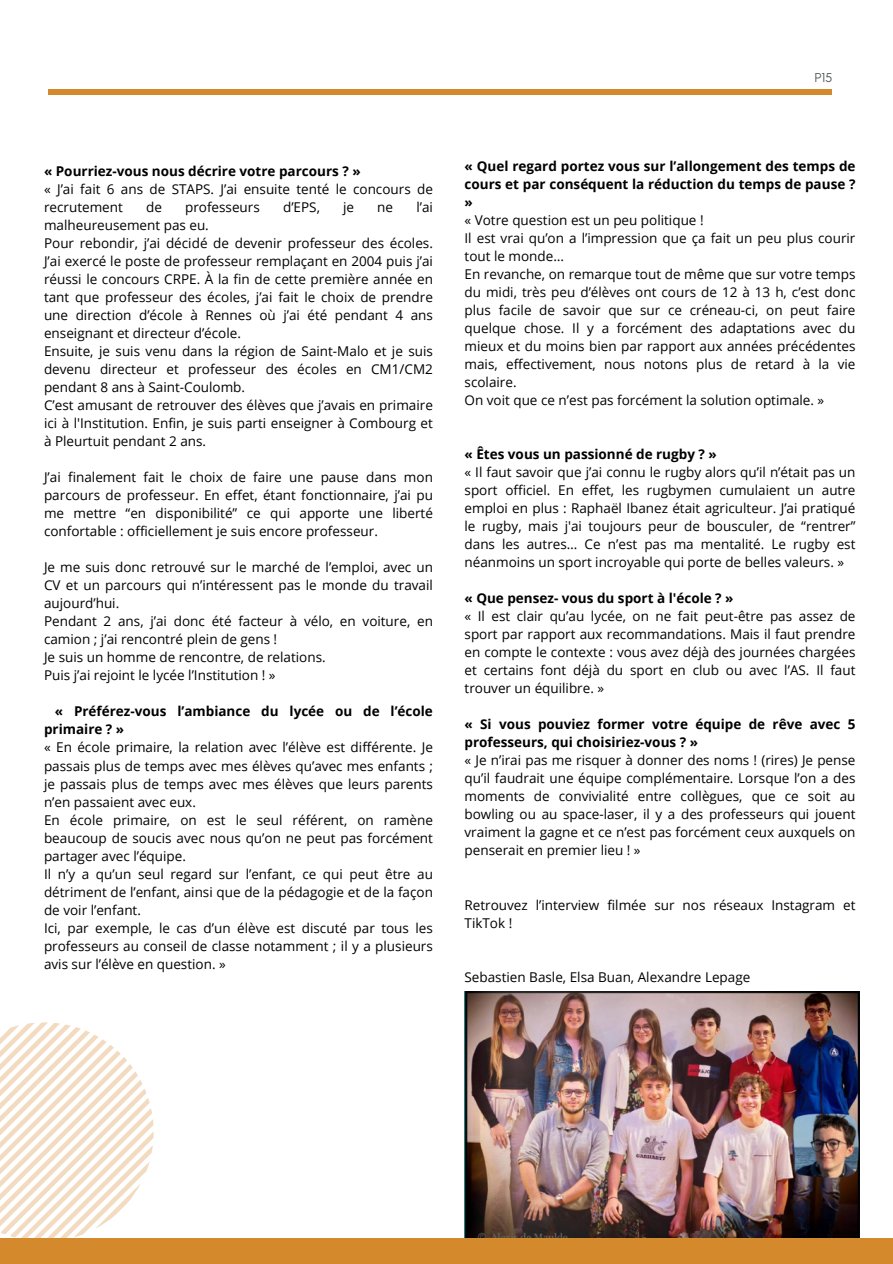
<style>
.page{position:relative;width:893px;height:1264px;background:#fff}
.page>*{position:absolute;margin:0;border:0;box-sizing:border-box;transform-origin:0 0}
.t1{font:13.5px/18px "Open Sans";color:#000;text-align:justify}
.t2{font:700 13.5px/18px "Open Sans";color:#000}
.t3{font:13.2px "Glacial Indifference";color:#565b5b}
</style>
<div class="page">
<div style="left:49px;top:89px;width:783px;height:6px;background:#d4892c"></div>
<img style="left:464px;top:991px;width:395px;height:247px">
<svg style="left:0;top:1022px;width:154px;height:216px"></svg>
<div style="left:0;top:1238px;width:892px;height:25px;background:#d4892c"></div>
<p class="t2" style="left:44px;top:162px;width:318px">« Pourriez-vous nous décrire votre parcours ? »</p>
<p class="t1" style="left:44px;top:180px;width:390px">« J’ai fait 6 ans de STAPS. J’ai ensuite tenté le concours de recrutement</p>
<p class="t1" style="left:146px;top:198px;width:17px">de</p>
<p class="t1" style="left:185px;top:198px;width:76px">professeurs</p>
<p class="t1" style="left:283px;top:198px;width:38px">d’EPS,</p>
<p class="t1" style="left:343px;top:198px;width:12px">je</p>
<p class="t1" style="left:377px;top:198px;width:17px">ne</p>
<p class="t1" style="left:416px;top:198px;width:18px">l’ai</p>
<p class="t1" style="left:44px;top:216px;width:166px">malheureusement pas eu.</p>
<p class="t1" style="left:44px;top:234px;width:390px">Pour rebondir, j’ai décidé de devenir professeur des écoles.<br>J’ai exercé le poste de professeur remplaçant en 2004 puis j’ai réussi le concours CRPE. À la fin de cette première année en tant que professeur des écoles, j’ai fait le choix de prendre une direction d’école à Rennes où j’ai été pendant 4 ans enseignant et directeur d’école.</p>
<p class="t1" style="left:44px;top:342px;width:390px">Ensuite, je suis venu dans la région de Saint-Malo et je suis devenu directeur et professeur des écoles en CM1/CM2 pendant 8 ans à Saint-Coulomb.</p>
<p class="t1" style="left:44px;top:396px;width:390px">C’est amusant de retrouver des élèves que j’avais en primaire ici à l'Institution. Enfin, je suis parti enseigner à Combourg et à Pleurtuit pendant 2 ans.</p>
<p class="t1" style="left:44px;top:468px;width:390px">J’ai finalement fait le choix de faire une pause dans mon parcours de professeur. En effet, étant fonctionnaire, j’ai pu me mettre “en disponibilité” ce qui apporte une liberté confortable : officiellement je suis encore professeur.</p>
<p class="t1" style="left:44px;top:558px;width:390px">Je me suis donc retrouvé sur le marché de l’emploi, avec un CV et un parcours qui n’intéressent pas le monde du travail aujourd’hui.</p>
<p class="t1" style="left:44px;top:612px;width:390px">Pendant 2 ans, j’ai donc été facteur à vélo, en voiture, en camion ; j’ai rencontré plein de gens !</p>
<p class="t1" style="left:44px;top:648px;width:283px">Je suis un homme de rencontre, de relations.</p>
<p class="t1" style="left:44px;top:666px;width:233px">Puis j’ai rejoint le lycée l’Institution ! »</p>
<p class="t2" style="left:44px;top:702px;width:390px;text-indent:11px">« Préférez-vous l’ambiance du lycée ou de l’école primaire ? »</p>
<p class="t1" style="left:44px;top:738px;width:390px">« En école primaire, la relation avec l’élève est différente. Je passais plus de temps avec mes élèves qu’avec mes enfants ; je passais plus de temps avec mes élèves que leurs parents n’en passaient avec eux.</p>
<p class="t1" style="left:44px;top:810px;width:390px">En école primaire, on est le seul référent, on ramène beaucoup de soucis avec nous qu’on ne peut pas forcément partager avec l’équipe.</p>
<p class="t1" style="left:44px;top:864px;width:390px">Il n’y a qu’un seul regard sur l’enfant, ce qui peut être au détriment de l’enfant, ainsi que de la pédagogie et de la façon de voir l’enfant.</p>
<p class="t1" style="left:44px;top:918px;width:390px">Ici, par exemple, le cas d’un élève est discuté par tous les professeurs au conseil de classe notamment ; il y a plusieurs avis sur l’élève en question. »</p>
<p class="t3" style="left:814px;top:69px;width:20px">P15</p>
<p class="t2" style="left:464px;top:157px;width:392px;text-align:justify">« Quel regard portez vous sur l’allongement des temps de cours et par conséquent la réduction du temps de pause ? »</p>
<p class="t1" style="left:464px;top:211px;width:240px">« Votre question est un peu politique !</p>
<p class="t1" style="left:464px;top:229px;width:392px">Il est vrai qu’on a l’impression que ça fait un peu plus courir tout le monde…</p>
<p class="t1" style="left:464px;top:265px;width:392px">En revanche, on remarque tout de même que sur votre temps du midi, très peu d’élèves ont cours de 12 à 13 h, c’est donc plus facile de savoir que sur ce créneau-ci, on peut faire quelque chose. Il y a forcément des adaptations avec du mieux et du moins bien par rapport aux années précédentes mais, effectivement, nous notons plus de retard à la vie scolaire.</p>
<p class="t1" style="left:464px;top:391px;width:361px">On voit que ce n’est pas forcément la solution optimale. »</p>
<p class="t2" style="left:464px;top:445px;width:254px">« Êtes vous un passionné de rugby ? »</p>
<p class="t1" style="left:464px;top:463px;width:392px">« Il faut savoir que j’ai connu le rugby alors qu’il n’était pas un sport officiel. En effet, les rugbymen cumulaient un autre emploi en plus : Raphaël Ibanez était agriculteur. J’ai pratiqué le rugby, mais j'ai toujours peur de bousculer, de “rentrer” dans les autres… Ce n’est pas ma mentalité. Le rugby est néanmoins un sport incroyable qui porte de belles valeurs. »</p>
<p class="t2" style="left:464px;top:589px;width:270px">« Que pensez- vous du sport à l'école ? »</p>
<p class="t1" style="left:464px;top:607px;width:392px">« Il est clair qu’au lycée, on ne fait peut-être pas assez de sport par rapport aux recommandations. Mais il faut prendre en compte le contexte : vous avez déjà des journées chargées et certains font déjà du sport en club ou avec l’AS. Il faut trouver un équilibre. »</p>
<p class="t2" style="left:464px;top:715px;width:392px">« Si vous pouviez former votre équipe de rêve avec 5 professeurs, qui choisiriez-vous ? »</p>
<p class="t1" style="left:464px;top:751px;width:392px">« Je n’irai pas me risquer à donner des noms ! (rires) Je pense qu’il faudrait une équipe complémentaire. Lorsque l’on a des moments de convivialité entre collègues, que ce soit au bowling ou au space-laser, il y a des professeurs qui jouent vraiment la gagne et ce n’est pas forcément ceux auxquels on penserait en premier lieu ! »</p>
<p class="t1" style="left:464px;top:895px;width:392px">Retrouvez l’interview filmée sur nos réseaux Instagram et<br>TikTok !</p>
<p class="t1" style="left:464px;top:967px;width:287px">Sebastien Basle, Elsa Buan, Alexandre Lepage</p>
</div>
